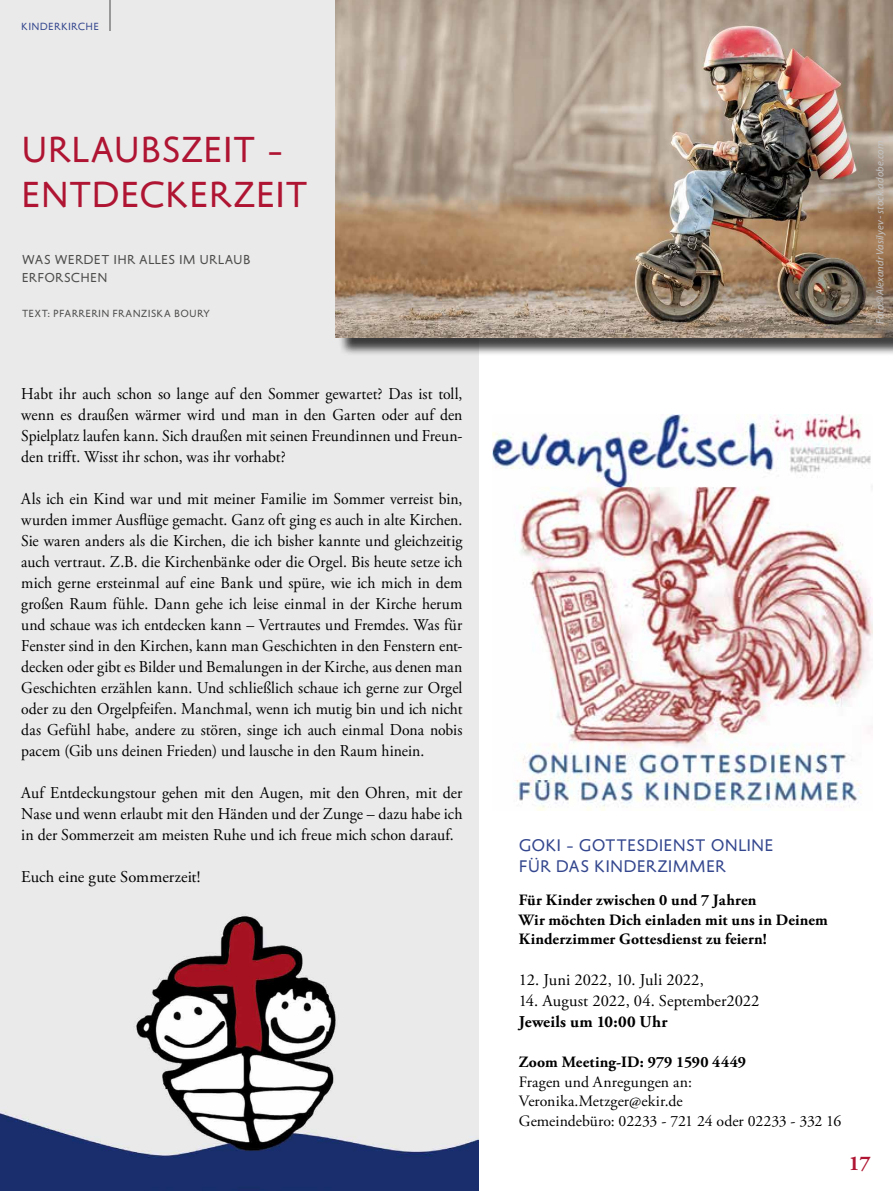
<style>
.page{position:relative;width:893px;height:1191px;background:#fff}
.page>*{position:absolute;margin:0;border:0;box-sizing:border-box;transform-origin:0 0}
.t1{font:42px/45px "Eszett Linea";letter-spacing:-.02em;color:#af1532}
.t2{font:700 21px "Adobe Garamond Pro";color:#af1532}
.t3{font:19.5px/21px "Eszett Linea";letter-spacing:-.005em;color:#34478e}
.t4{font:16.5px/21px "Adobe Garamond Pro";color:#000;text-align:justify;scale:.95 1}
.t5{font:16.5px/21px "Adobe Garamond Pro";color:#000;text-align:justify;scale:.96 1}
.t6{font:16.5px "Adobe Garamond Pro";color:#000}
.t7{font:700 16.5px "Adobe Garamond Pro";letter-spacing:.015em;color:#000}
.t8{font:700 15.75px/19.8px "Adobe Garamond Pro";letter-spacing:.01em;color:#000}
.t9{font:15.75px/19.8px "Adobe Garamond Pro";color:#000}
.t10{font:15px/18px "Eszett Linea";letter-spacing:.01em;color:#4d4d4c}
.t11{font:12px "Eszett Linea";letter-spacing:.005em;color:#4d4d4c}
.t12{font:12px "Eszett Linea";letter-spacing:.02em;color:#34478e}
.t13{font:italic 10.5px "Myriad Pro";letter-spacing:.01em;color:#c4c4c5}
</style>
<div class="page">
<img style="left:0;top:0;width:478px;height:1191px">
<img style="left:492px;top:414px;width:381px;height:397px">
<hr style="left:110px;top:0;width:1px;height:30px;background:#989898">
<div style="left:338px;top:0;width:555px;height:356px;background:#000;opacity:.75"></div>
<img style="left:336px;top:0;width:557px;height:337px">
<p class="t12" style="left:21px;top:21px;width:79px">KINDERKIRCHE</p>
<h1 class="t1" style="left:21px;top:127px;width:289px">URLAUBSZEIT -<br>ENTDECKERZEIT</h1>
<p class="t10" style="left:22px;top:250px;width:231px">WAS WERDET IHR ALLES IM URLAUB<br>ERFORSCHEN</p>
<p class="t11" style="left:22px;top:308px;width:190px">TEXT: PFARRERIN FRANZISKA BOURY</p>
<p class="t4" style="left:21px;top:383px;width:466px">Habt ihr auch schon so lange auf den Sommer gewartet? Das ist toll, wenn es draußen wärmer wird und man in den Garten oder auf den Spielplatz laufen kann. Sich draußen mit seinen Freundinnen und Freun&shy;den trifft. Wisst ihr schon, was ihr vorhabt?</p>
<p class="t4" style="left:21px;top:488px;width:466px">Als ich ein Kind war und mit meiner Familie im Sommer verreist bin, wurden immer Ausflüge gemacht. Ganz oft ging es auch in alte Kirchen.<br>Sie waren anders als die Kirchen, die ich bisher kannte und gleichzeitig auch vertraut. Z.B. die Kirchenbänke oder die Orgel. Bis heute setze ich mich gerne ersteinmal auf eine Bank und spüre, wie ich mich in dem großen Raum fühle. Dann gehe ich leise einmal in der Kirche herum und schaue was ich entdecken kann – Vertrautes und Fremdes. Was für Fenster sind in den Kirchen, kann man Geschichten in den Fenstern ent&shy;decken oder gibt es Bilder und Bemalungen in der Kirche, aus denen man Geschichten erzählen kann. Und schließlich schaue ich gerne zur Orgel oder zu den Orgelpfeifen. Manchmal, wenn ich mutig bin und ich nicht das Gefühl habe, andere zu stören, singe ich auch einmal Dona nobis pacem (Gib uns deinen Frieden) und lausche in den Raum hinein.</p>
<p class="t5" style="left:21px;top:782px;width:461px">Auf Entdeckungstour gehen mit den Augen, mit den Ohren, mit der Nase und wenn erlaubt mit den Händen und der Zunge – dazu habe ich in der Sommerzeit am meisten Ruhe und ich freue mich schon darauf.</p>
<p class="t6" style="left:21px;top:866px;width:181px">Euch eine gute Sommerzeit!</p>
<p class="t13" style="left:873px;top:324px;width:185px;rotate:-90deg">Foto:©Alexandr Vasilyev - stock.adobe.com</p>
<p class="t3" style="left:519px;top:835px;width:257px">GOKI - GOTTESDIENST ONLINE<br>FÜR DAS KINDERZIMMER</p>
<p class="t8" style="left:519px;top:890px;width:311px">Für Kinder zwischen 0 und 7 Jahren<br>Wir möchten Dich einladen mit uns in Deinem<br>Kinderzimmer Gottesdienst zu feiern!</p>
<p class="t6" style="left:519px;top:970px;width:187px">12. Juni 2022, 10. Juli 2022,</p>
<p class="t6" style="left:519px;top:991px;width:242px">14. August 2022, 04. September2022</p>
<p class="t7" style="left:519px;top:1012px;width:150px">Jeweils um 10:00 Uhr</p>
<p class="t8" style="left:519px;top:1052px;width:229px">Zoom Meeting-ID: 979 1590 4449</p>
<p class="t9" style="left:519px;top:1072px;width:324px">Fragen und Anregungen an:<br>Veronika.Metzger@ekir.de<br>Gemeindebüro: 02233 - 721 24 oder 02233 - 332 16</p>
<p class="t2" style="left:849px;top:1150px;width:23px">17</p>
</div>
